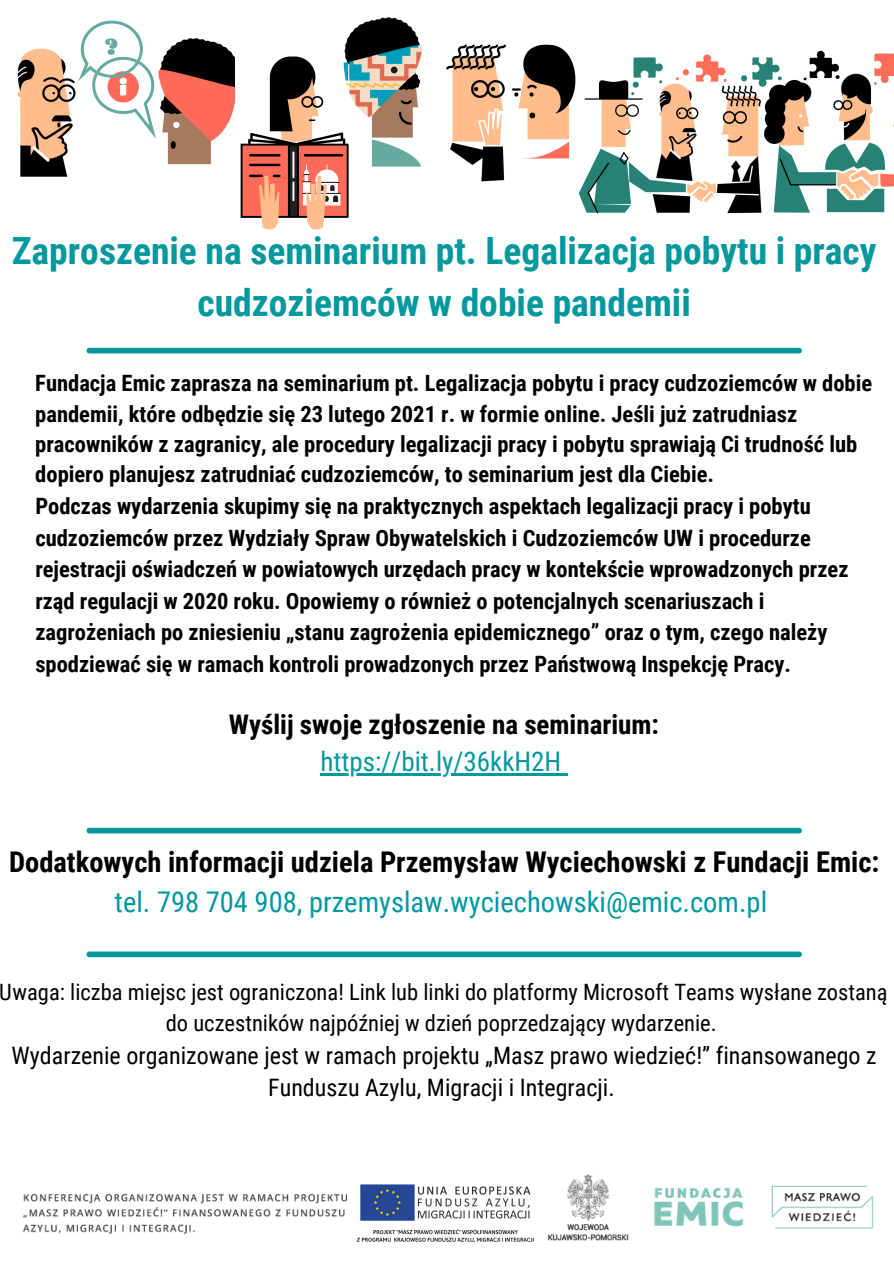
<style>
.page{position:relative;width:894px;height:1264px;background:#fff}
.page>*{position:absolute;margin:0;border:0;box-sizing:border-box;transform-origin:0 0}
.t1{font:700 37.5px/51.8px "Roboto Condensed";color:#03989e;text-align:center}
.t2{font:700 28.5px/39.5px "Roboto Condensed";color:#000;text-align:center}
.t3{font:700 27px "Roboto Condensed";color:#000}
.t4{font:27px "Roboto Condensed";color:#03989e}
.t5{font:24px/32.7px "Roboto Condensed";color:#000;text-align:center}
.t6{font:700 22.5px/31.5px "Roboto Condensed";color:#000}
.t7{font:22.5px/31.5px "Roboto Condensed";color:#000;text-align:center}
.s1{font-weight:400;color:#03989e}
</style>
<div class="page">
<hr style="left:320px;top:773px;width:241px;height:2px;background:#03989e">
<svg style="left:561px;top:773px;width:6px;height:2px"></svg>
<img style="left:17px;top:20px;width:178px;height:157px">
<img style="left:195px;top:38px;width:154px;height:192px">
<img style="left:578px;top:50px;width:315px;height:164px">
<img style="left:320px;top:17px;width:301px;height:176px">
<div style="left:89px;top:348px;width:710px;height:5px;background:#03989e"></div>
<div style="left:89px;top:827px;width:710px;height:6px;background:#03989e"></div>
<div style="left:89px;top:951px;width:710px;height:6px;background:#03989e"></div>
<img style="left:23px;top:1193px;width:324px;height:41px">
<img style="left:547px;top:1174px;width:327px;height:67px">
<img style="left:356px;top:1184px;width:178px;height:59px">
<p class="t1" style="left:12px;top:225px;width:866px">Zaproszenie na seminarium pt. Legalizacja pobytu i pracy cudzoziemców w dobie pandemii</p>
<p class="t6" style="left:35px;top:368px;width:838px;line-height:30.5px">Fundacja Emic zaprasza na seminarium pt. Legalizacja pobytu i pracy cudzoziemców w dobie pandemii, które odbędzie się 23 lutego 2021 r. w formie online. Jeśli już zatrudniasz pracowników z zagranicy, ale procedury legalizacji pracy i pobytu sprawiają Ci trudność lub dopiero planujesz zatrudniać cudzoziemców, to seminarium jest dla Ciebie.</p>
<p class="t6" style="left:35px;top:490px;width:814px">Podczas wydarzenia skupimy się na praktycznych aspektach legalizacji pracy i pobytu cudzoziemców przez Wydziały Spraw Obywatelskich i Cudzoziemców UW i procedurze rejestracji oświadczeń w powiatowych urzędach pracy w kontekście wprowadzonych przez rząd regulacji w 2020 roku. Opowiemy o również o potencjalnych scenariuszach i zagrożeniach po zniesieniu „stanu zagrożenia epidemicznego” oraz o tym, czego należy spodziewać się w ramach kontroli prowadzonych przez Państwową Inspekcję Pracy.</p>
<p class="t3" style="left:229px;top:708px;width:431px">Wyślij swoje zgłoszenie na seminarium:</p>
<p class="t4" style="left:320px;top:745px;width:242px">https://bit.ly/36kkH2H</p>
<p class="t2" style="left:9px;top:842px;width:871px">Dodatkowych informacji udziela Przemysław Wyciechowski z Fundacji Emic: <span class="s1">tel. 798 704 908, przemyslaw.wyciechowski@emic.com.pl</span></p>
<p class="t7" style="left:0;top:976px;width:888px">Uwaga: liczba miejsc jest ograniczona! Link lub linki do platformy Microsoft Teams wysłane zostaną do uczestników najpóźniej w dzień poprzedzający wydarzenie.</p>
<p class="t5" style="left:12px;top:1039px;width:866px">Wydarzenie organizowane jest w ramach projektu „Masz prawo wiedzieć!” finansowanego z<br>Funduszu Azylu, Migracji i Integracji.</p>
</div>
